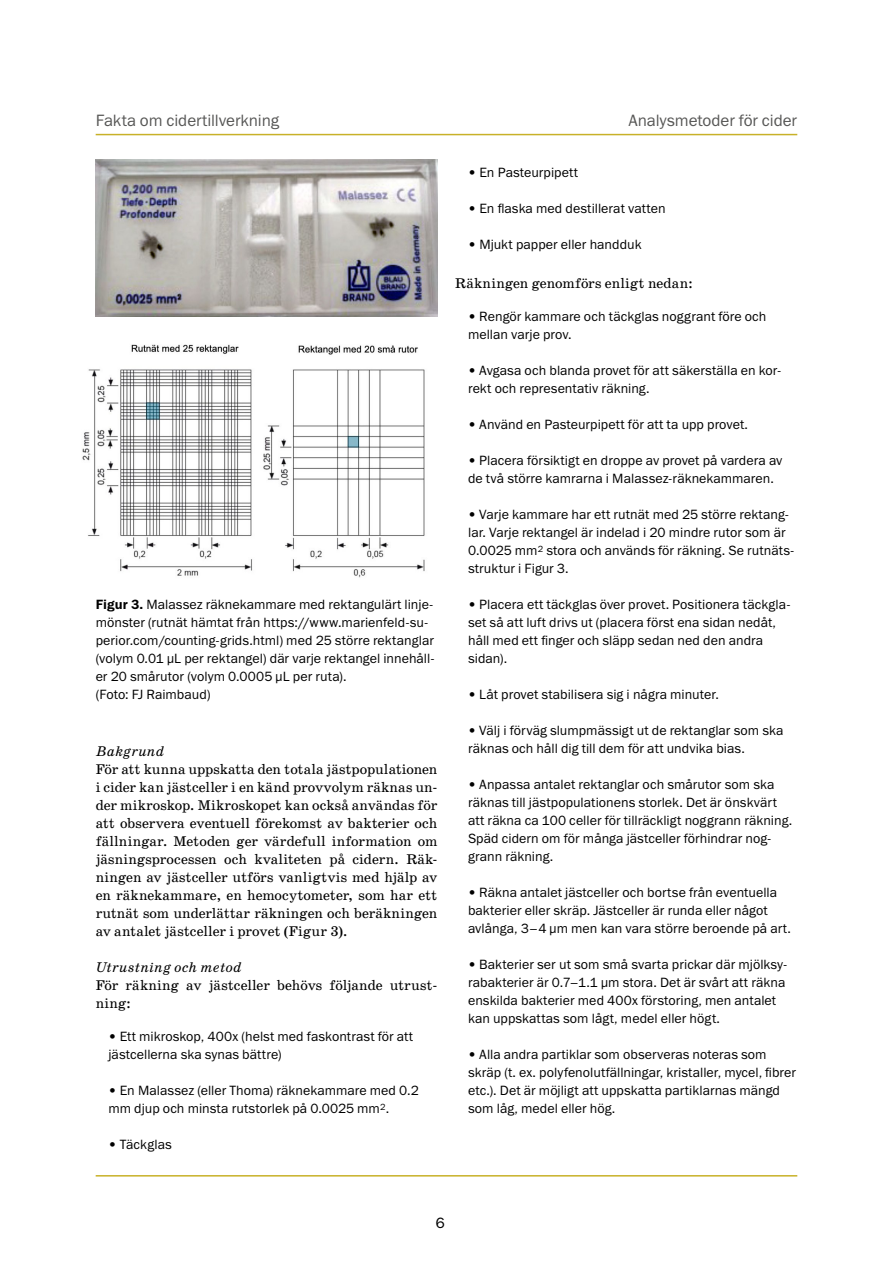
<style>
.page{position:relative;width:893px;height:1263px;background:#fff}
.page>*{position:absolute;margin:0;border:0;box-sizing:border-box;transform-origin:0 0}
.t1{font:16.5px "Franklin Gothic ITC";letter-spacing:-.005em;color:#575756}
.t2{font:15px "Franklin Gothic ITC";color:#000}
.t3{font:14.25px/18px "School";letter-spacing:-.005em;color:#000;text-align:justify}
.t4{font:italic 14.25px "School";letter-spacing:.005em;color:#000}
.t5{font:13.5px/18px "Franklin Gothic ITC";letter-spacing:.005em;color:#000}
.s1{font-weight:600}
</style>
<div class="page">
<hr style="left:96px;top:1175px;width:701px;height:1px;background:#c8b128">
<hr style="left:96px;top:134px;width:701px;height:1px;background:#c8b128">
<img style="left:96px;top:160px;width:341px;height:157px">
<img style="left:82px;top:344px;width:343px;height:234px">
<p class="t1" style="left:96px;top:110px;width:185px">Fakta om cidertillverkning</p>
<p class="t1" style="left:628px;top:110px;width:170px">Analysmetoder för cider</p>
<p class="t5" style="left:96px;top:595px;width:340px"><span class="s1">Figur 3.</span> Malassez räknekammare med rektangulärt linje&shy;mönster (rutnät hämtat från https://www.marienfeld-su&shy;perior.com/counting-grids.html) med 25 större rektanglar (volym 0.01 µL per rektangel) där varje rektangel innehåll&shy;er 20 smårutor (volym 0.0005 µL per ruta).<br>(Foto: FJ Raimbaud)</p>
<p class="t4" style="left:96px;top:743px;width:70px">Bakgrund</p>
<p class="t3" style="left:96px;top:760px;width:343px">För att kunna uppskatta den totala jästpopulationen i cider kan jästceller i en känd provvolym räknas un&shy;der mikroskop. Mikroskopet kan också användas för att observera eventuell förekomst av bakterier och fällningar. Metoden ger värdefull information om jäsningsprocessen och kvaliteten på cidern. Räk&shy;ningen av jästceller utförs vanligtvis med hjälp av en räknekammare, en hemocytometer, som har ett rutnät som underlättar räkningen och beräkningen av antalet jästceller i provet (Figur 3).</p>
<p class="t4" style="left:96px;top:959px;width:147px">Utrustning och metod</p>
<p class="t3" style="left:96px;top:976px;width:343px">För räkning av jästceller behövs följande utrust&shy;ning:</p>
<p class="t5" style="left:108px;top:1027px;width:306px">• Ett mikroskop, 400x (helst med faskontrast för att jästcellerna ska synas bättre)</p>
<p class="t5" style="left:108px;top:1081px;width:312px">• En Malassez (eller Thoma) räknekammare med 0.2 mm djup och minsta rutstorlek på 0.0025 mm<sup>2</sup>.</p>
<p class="t5" style="left:108px;top:1135px;width:65px">• Täckglas</p>
<p class="t5" style="left:468px;top:163px;width:112px">• En Pasteurpipett</p>
<p class="t5" style="left:468px;top:199px;width:199px">• En flaska med destillerat vatten</p>
<p class="t5" style="left:468px;top:235px;width:175px">• Mjukt papper eller handduk</p>
<p class="t3" style="left:455px;top:274px;width:239px">Räkningen genomförs enligt nedan:</p>
<p class="t5" style="left:468px;top:307px;width:300px">• Rengör kammare och täckglas noggrant före och mellan varje prov.</p>
<p class="t5" style="left:468px;top:361px;width:315px">• Avgasa och blanda provet för att säkerställa en kor&shy;rekt och representativ räkning.</p>
<p class="t5" style="left:468px;top:415px;width:282px">• Använd en Pasteurpipett för att ta upp provet.</p>
<p class="t5" style="left:468px;top:451px;width:316px">• Placera försiktigt en droppe av provet på vardera av de två större kamrarna i Malassez-räknekammaren.</p>
<p class="t5" style="left:468px;top:505px;width:328px">• Varje kammare har ett rutnät med 25 större rektang&shy;lar. Varje rektangel är indelad i 20 mindre rutor som är 0.0025 mm<sup>2</sup> stora och används för räkning. Se rutnäts&shy;struktur i Figur 3.</p>
<p class="t5" style="left:468px;top:595px;width:324px">• Placera ett täckglas över provet. Positionera täckgla&shy;set så att luft drivs ut (placera först ena sidan nedåt, håll med ett finger och släpp sedan ned den andra sidan).</p>
<p class="t5" style="left:468px;top:685px;width:252px">• Låt provet stabilisera sig i några minuter.</p>
<p class="t5" style="left:468px;top:721px;width:317px">• Välj i förväg slumpmässigt ut de rektanglar som ska räknas och håll dig till dem för att undvika bias.</p>
<p class="t5" style="left:468px;top:775px;width:326px">• Anpassa antalet rektanglar och smårutor som ska räknas till jästpopulationens storlek. Det är önskvärt att räkna ca 100 celler för tillräckligt noggrann räkning.<br>Späd cidern om för många jästceller förhindrar nog&shy;grann räkning.</p>
<p class="t5" style="left:468px;top:883px;width:324px">• Räkna antalet jästceller och bortse från eventuella bakterier eller skräp. Jästceller är runda eller något avlånga, 3–4 µm men kan vara större beroende på art.</p>
<p class="t5" style="left:468px;top:955px;width:321px">• Bakterier ser ut som små svarta prickar där mjölksy&shy;rabakterier är 0.7–1.1 µm stora. Det är svårt att räkna enskilda bakterier med 400x förstoring, men antalet kan uppskattas som lågt, medel eller högt.</p>
<p class="t5" style="left:468px;top:1045px;width:330px">• Alla andra partiklar som observeras noteras som skräp (t. ex. polyfenolutfällningar, kristaller, mycel, fibrer etc.). Det är möjligt att uppskatta partiklarnas mängd som låg, medel eller hög.</p>
<p class="t2" style="left:436px;top:1213px;width:10px">6</p>
</div>
